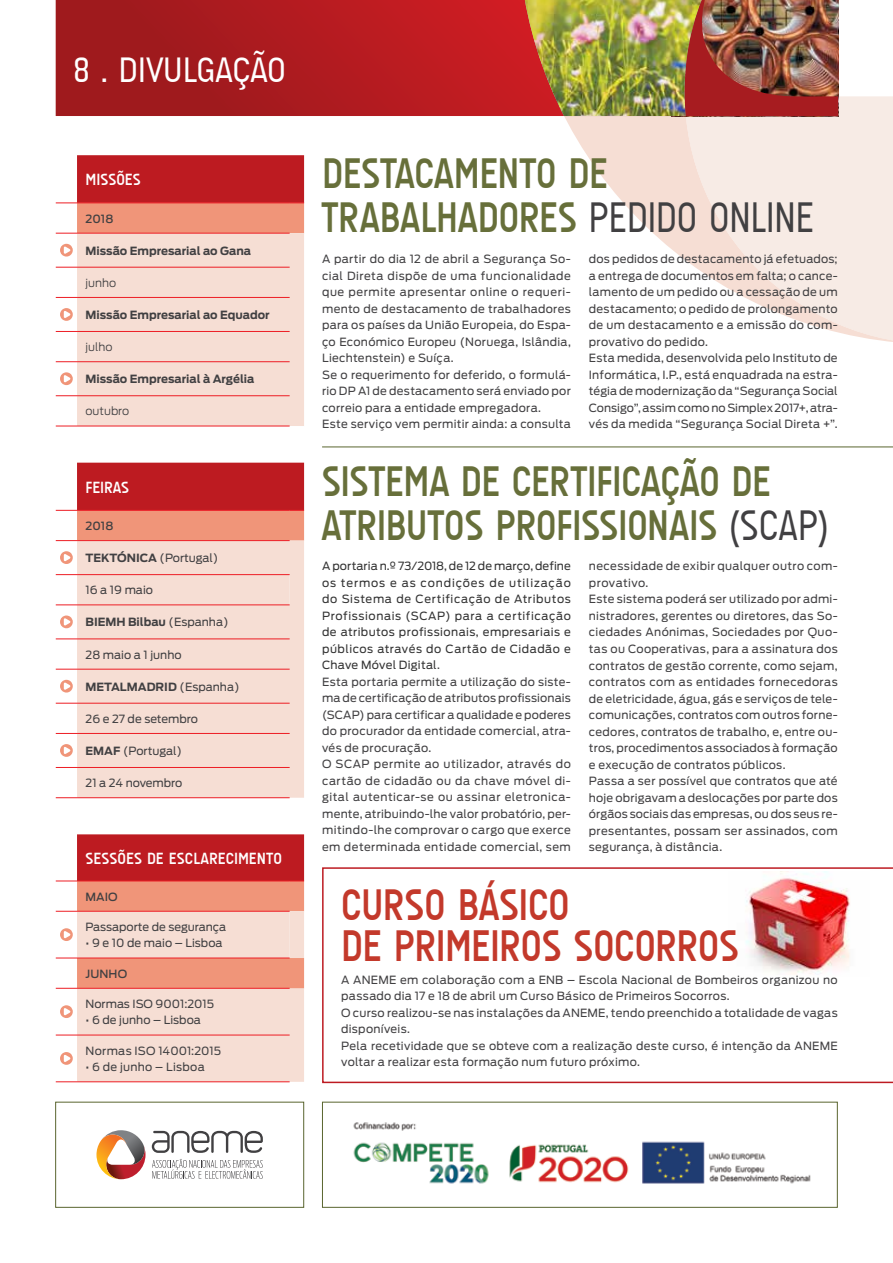
<style>
.page{position:relative;width:893px;height:1263px;background:#fff}
.page>*{position:absolute;margin:0;border:0;box-sizing:border-box;transform-origin:0 0}
.t1{font:700 45px/40.5px "A Udimat";letter-spacing:-.005em;color:#c3392b;scale:.9 1}
.t2{font:700 43.5px/43.5px "A Udimat";color:#676f3a;scale:.9 1}
.t3{font:36px "A Udimat";color:#fff}
.t4{font:700 16.5px "A Udimat";color:#fff}
.t5{font:11.25px/16.5px "Ford Antenna";letter-spacing:.025em;color:#414042}
.t6{font:11.25px "Ford Antenna";color:#414042}
.t7{font:700 11.25px "Ford Antenna";color:#414042}
.t8{font:500 11.25px "Ford Antenna";letter-spacing:.005em;color:#414042}
.t9{font:300 11.25px "Ford Antenna";color:#414042}
.s1{font-weight:700}
.s2{font-weight:400}
.s3{font-weight:400;color:#414042}
.s4{color:#333}
</style>
<div class="page">
<svg style="left:564px;top:0;width:329px;height:342px"></svg>
<svg style="left:56px;top:0;width:466px;height:116px;background:#af1a1f"></svg>
<img style="left:522px;top:0;width:316px;height:116px">
<div style="left:77px;top:203px;width:227px;height:30px;background:#f09579"></div>
<svg style="left:77px;top:233px;width:227px;height:849px;background:#f6e0d7"></svg>
<svg style="left:77px;top:463px;width:227px;height:418px;background:#de817a"></svg>
<svg style="left:77px;top:575px;width:213px;height:383px;background:#efc1b9"></svg>
<svg style="left:56px;top:155px;width:248px;height:48px;background:#c33035"></svg>
<svg style="left:56px;top:233px;width:21px;height:1px"></svg>
<hr style="left:77px;top:233px;width:213px;height:1px;background:#ed1d24">
<svg style="left:56px;top:267px;width:21px;height:1px"></svg>
<hr style="left:77px;top:267px;width:213px;height:1px;background:#ed1d24">
<svg style="left:56px;top:297px;width:21px;height:1px"></svg>
<hr style="left:77px;top:297px;width:213px;height:1px;background:#ed1d24">
<svg style="left:56px;top:331px;width:21px;height:1px"></svg>
<hr style="left:77px;top:331px;width:213px;height:1px;background:#ed1d24">
<svg style="left:56px;top:361px;width:21px;height:1px"></svg>
<hr style="left:77px;top:361px;width:213px;height:1px;background:#ed1d24">
<svg style="left:56px;top:395px;width:21px;height:1px"></svg>
<hr style="left:77px;top:395px;width:213px;height:1px;background:#ed1d24">
<svg style="left:56px;top:426px;width:21px;height:1px"></svg>
<hr style="left:77px;top:426px;width:213px;height:1px;background:#ed1d24">
<svg style="left:56px;top:510px;width:21px;height:1px"></svg>
<svg style="left:56px;top:540px;width:21px;height:1px"></svg>
<hr style="left:77px;top:540px;width:213px;height:1px;background:#ed1d24">
<svg style="left:56px;top:574px;width:21px;height:1px"></svg>
<hr style="left:77px;top:574px;width:213px;height:1px;background:#ed1d24">
<svg style="left:56px;top:604px;width:21px;height:1px"></svg>
<hr style="left:77px;top:604px;width:213px;height:1px;background:#ed1d24">
<svg style="left:56px;top:638px;width:21px;height:1px"></svg>
<hr style="left:77px;top:638px;width:213px;height:1px;background:#ed1d24">
<svg style="left:56px;top:669px;width:21px;height:1px"></svg>
<hr style="left:77px;top:669px;width:213px;height:1px;background:#ed1d24">
<svg style="left:56px;top:703px;width:21px;height:1px"></svg>
<hr style="left:77px;top:703px;width:213px;height:1px;background:#ed1d24">
<svg style="left:56px;top:733px;width:21px;height:1px"></svg>
<hr style="left:77px;top:733px;width:213px;height:1px;background:#ed1d24">
<svg style="left:56px;top:767px;width:21px;height:1px"></svg>
<hr style="left:77px;top:767px;width:213px;height:1px;background:#ed1d24">
<svg style="left:56px;top:797px;width:21px;height:1px"></svg>
<hr style="left:77px;top:797px;width:213px;height:1px;background:#ed1d24">
<hr style="left:77px;top:510px;width:213px;height:1px;background:#ed1d24">
<svg style="left:290px;top:510px;width:14px;height:1px"></svg>
<svg style="left:56px;top:881px;width:21px;height:1px"></svg>
<svg style="left:56px;top:911px;width:21px;height:1px"></svg>
<hr style="left:77px;top:911px;width:213px;height:1px;background:#ed1d24">
<svg style="left:56px;top:958px;width:248px;height:31px;background:#f19a82"></svg>
<hr style="left:77px;top:988px;width:213px;height:1px;background:#ed1d24">
<svg style="left:56px;top:1035px;width:21px;height:1px"></svg>
<hr style="left:77px;top:1035px;width:213px;height:1px;background:#ed1d24">
<svg style="left:56px;top:1081px;width:21px;height:1px"></svg>
<hr style="left:77px;top:1081px;width:213px;height:1px;background:#ed1d24">
<hr style="left:77px;top:881px;width:213px;height:1px;background:#ed1d24">
<svg style="left:290px;top:881px;width:14px;height:1px"></svg>
<svg style="left:60px;top:244px;width:13px;height:13px"></svg>
<svg style="left:60px;top:308px;width:13px;height:13px"></svg>
<svg style="left:60px;top:372px;width:13px;height:13px"></svg>
<svg style="left:60px;top:551px;width:13px;height:13px"></svg>
<svg style="left:60px;top:615px;width:13px;height:13px"></svg>
<svg style="left:60px;top:680px;width:13px;height:12px"></svg>
<svg style="left:60px;top:744px;width:13px;height:13px"></svg>
<svg style="left:60px;top:928px;width:13px;height:13px"></svg>
<svg style="left:60px;top:1005px;width:13px;height:13px"></svg>
<svg style="left:60px;top:1052px;width:13px;height:13px"></svg>
<div style="left:55px;top:1102px;width:249px;height:106px;border:1px solid #5a652f"></div>
<img style="left:353px;top:1122px;width:458px;height:62px">
<div style="left:322px;top:1102px;width:516px;height:106px;border:1px solid #5a652f"></div>
<svg style="left:96px;top:1130px;width:50px;height:49px"></svg>
<svg style="left:152px;top:1159px;width:111px;height:20px"></svg>
<svg style="left:152px;top:1131px;width:111px;height:22px"></svg>
<hr style="left:322px;top:447px;width:571px;height:1px;background:#5a652f">
<svg style="left:322px;top:867px;width:571px;height:216px"></svg>
<h3 class="t3" style="left:73px;top:50px;width:215px">8 . DIVULGAÇÃO</h3>
<h3 class="t4" style="left:86px;top:170px;width:57px">MISSÕES</h3>
<p class="t8" style="left:86px;top:209px;width:29px">2018</p>
<p class="t7" style="left:86px;top:240px;width:167px">Missão Empresarial ao Gana</p>
<p class="t9" style="left:86px;top:273px;width:32px">junho</p>
<p class="t7" style="left:86px;top:305px;width:186px">Missão Empresarial ao Equador</p>
<p class="t9" style="left:86px;top:337px;width:28px">julho</p>
<p class="t7" style="left:86px;top:369px;width:170px">Missão Empresarial à Argélia</p>
<p class="t9" style="left:86px;top:402px;width:45px">outubro</p>
<h3 class="t4" style="left:86px;top:478px;width:45px">FEIRAS</h3>
<p class="t8" style="left:86px;top:516px;width:29px">2018</p>
<p class="t6" style="left:86px;top:548px;width:134px"><span class="s1">TEKTÓNICA</span> (Portugal)</p>
<p class="t5" style="left:86px;top:581px;width:69px">16 a 19 maio</p>
<p class="t7" style="left:86px;top:612px;width:145px">BIEMH Bilbau <span class="s2">(Espanha)</span></p>
<p class="t6" style="left:86px;top:645px;width:98px">28 maio a 1 junho</p>
<p class="t7" style="left:86px;top:676px;width:156px">METALMADRID <span class="s2">(Espanha)</span></p>
<p class="t6" style="left:86px;top:709px;width:114px">26 e 27 de setembro</p>
<p class="t6" style="left:86px;top:741px;width:98px"><span class="s1">EMAF</span> (Portugal)</p>
<p class="t6" style="left:86px;top:773px;width:98px">21 a 24 novembro</p>
<h3 class="t4" style="left:86px;top:849px;width:198px">SESSÕES DE ESCLARECIMENTO</h3>
<p class="t8" style="left:86px;top:887px;width:34px">MAIO</p>
<p class="t6" style="left:86px;top:917px;width:142px">Passaporte de segurança</p>
<p class="t6" style="left:86px;top:934px;width:139px">• 9 e 10 de maio – Lisboa</p>
<p class="t8" style="left:86px;top:964px;width:43px">JUNHO</p>
<p class="t6" style="left:86px;top:994px;width:130px">Normas ISO 9001:2015</p>
<p class="t6" style="left:86px;top:1011px;width:117px">• 6 de junho – Lisboa</p>
<p class="t5" style="left:86px;top:1041px;width:137px">Normas ISO 14001:2015</p>
<p class="t5" style="left:86px;top:1057px;width:121px">• 6 de junho – Lisboa</p>
<h2 class="t2" style="left:322px;top:152px;width:548px">DESTACAMENTO DE<br>TRABALHADORES <span class="s3">PEDIDO ONLINE</span></h2>
<p class="t5" style="left:322px;top:249px;width:250px">A partir do dia 12 de abril a Segurança So&shy;cial Direta dispõe de uma funcionalidade que permite apresentar online o requeri&shy;mento de destacamento de trabalhadores para os países da União Europeia, do Espa&shy;ço Económico Europeu (Noruega, Islândia, Liechtenstein) e Suíça.<br>Se o requerimento for deferido, o formulá&shy;rio DP A1 de destacamento será enviado por correio para a entidade empregadora.<br>Este serviço vem permitir ainda: a consulta</p>
<p class="t5" style="left:589px;top:249px;width:250px">dos pedidos de destacamento já efetuados; a entrega de documentos em falta; o cance&shy;lamento de um pedido ou a cessação de um destacamento; o pedido de prolongamento de um destacamento e a emissão do com&shy;provativo do pedido.<br>Esta medida, desenvolvida pelo Instituto de Informática, I.P., está enquadrada na estra&shy;tégia de modernização da “Segurança Social Consigo”, assim como no Simplex 2017+, atra&shy;vés da medida “Segurança Social Direta +”.</p>
<h2 class="t2" style="left:322px;top:459px;width:564px">SISTEMA DE CERTIFICAÇÃO DE<br>ATRIBUTOS PROFISSIONAIS <span class="s3">(SCAP)</span></h2>
<p class="t5" style="left:322px;top:557px;width:250px"><span class="s4">A portaria n.º 73/2018, de 12 de março, define os termos e as condições de utilização do Sistema de Certificação de Atributos Profissionais (SCAP) para a certificação de atributos profissionais, empresariais e públicos através do Cartão de Cidadão e Chave Móvel Digital</span>.<br>Esta portaria permite a utilização do siste&shy;ma de certificação de atributos profissionais (SCAP) para certificar a qualidade e poderes do procurador da entidade comercial, atra&shy;vés de procuração.<br>O SCAP permite ao utilizador, através do cartão de cidadão ou da chave móvel di&shy;gital autenticar-se ou assinar eletronica&shy;mente, atribuindo-lhe valor probatório, per&shy;mitindo-lhe comprovar o cargo que exerce em determinada entidade comercial, sem</p>
<p class="t5" style="left:589px;top:557px;width:250px">necessidade de exibir qualquer outro com&shy;provativo.<br>Este sistema poderá ser utilizado por admi&shy;nistradores, gerentes ou diretores, das So&shy;ciedades Anónimas, Sociedades por Quo&shy;tas ou Cooperativas, para a assinatura dos contratos de gestão corrente, como sejam, contratos com as entidades fornecedoras de eletricidade, água, gás e serviços de tele&shy;comunicações, contratos com outros forne&shy;cedores, contratos de trabalho, e, entre ou&shy;tros, procedimentos associados à formação e execução de contratos públicos.<br>Passa a ser possível que contratos que até hoje obrigavam a deslocações por parte dos órgãos sociais das empresas, ou dos seus re&shy;presentantes, possam ser assinados, com segurança, à distância.</p>
<h1 class="t1" style="left:341px;top:884px;width:443px">CURSO BÁSICO<br>DE PRIMEIROS SOCORROS</h1>
<p class="t5" style="left:341px;top:970px;width:498px">A ANEME em colaboração com a ENB – Escola Nacional de Bombeiros organizou no passado dia 17 e 18 de abril um Curso Básico de Primeiros Socorros.<br>O curso realizou-se nas instalações da ANEME, tendo preenchido a totalidade de vagas disponíveis.<br>Pela recetividade que se obteve com a realização deste curso, é intenção da ANEME voltar a realizar esta formação num futuro próximo.</p>
</div>
